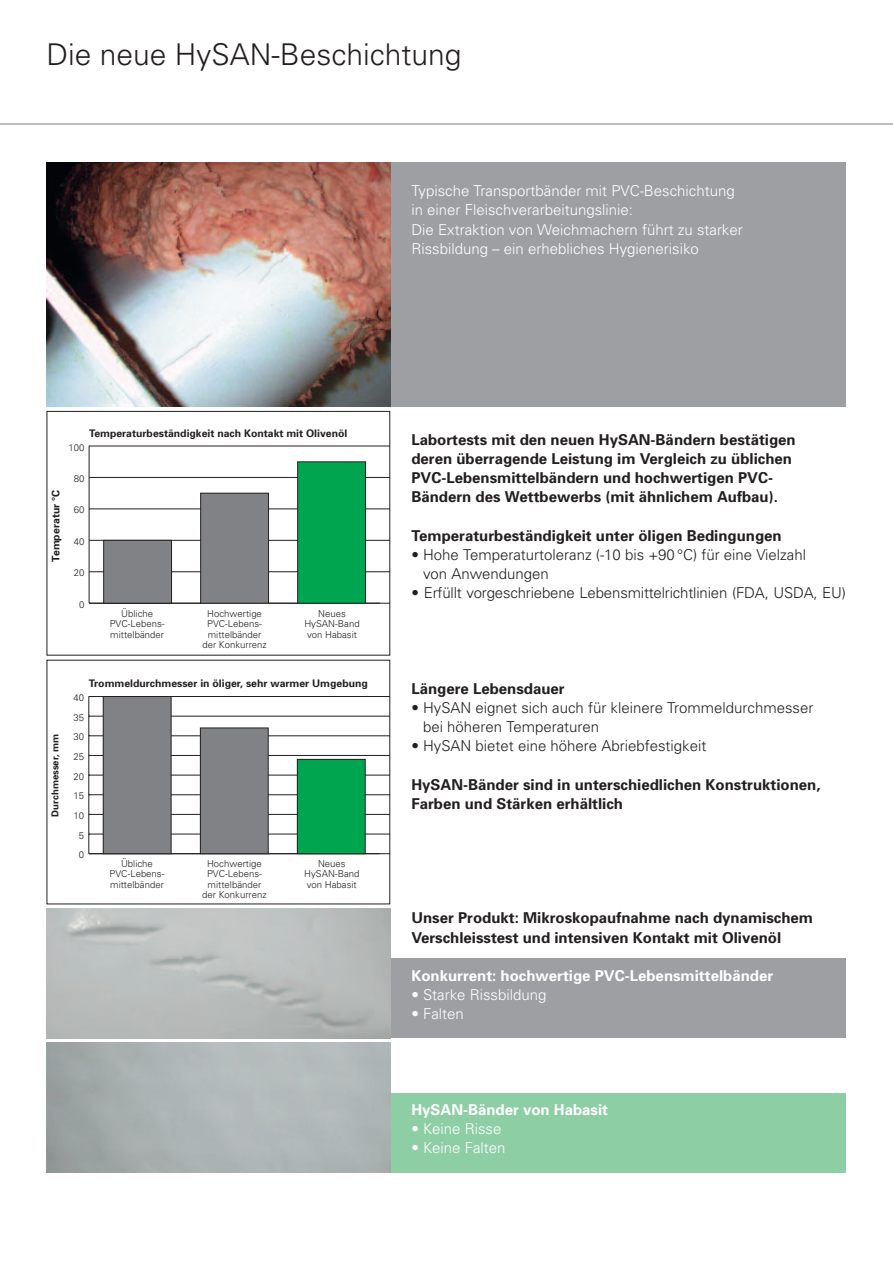
<style>
.page{position:relative;width:893px;height:1263px;background:#fff}
.page>*{position:absolute;margin:0;border:0;box-sizing:border-box;transform-origin:0 0}
.t1{font:300 30px "Univers";color:#231f20}
.t2{font:700 15px/19.2px "Univers";color:#231f20}
.t3{font:300 15px/19.2px "Univers";color:#231f20}
.t4{font:300 15px/19.2px "Univers";color:#fff}
.t5{font:700 15px "Univers";color:#fff}
.t6{font:700 10.5px "Univers";color:#231f20}
.t7{font:300 9.6px/10.5px "Univers";color:#231f20;text-align:center}
.t8{font:700 9.6px "Univers";color:#231f20}
</style>
<div class="page">
<div style="left:382px;top:1093px;width:464px;height:79px;background:#8dcea5"></div>
<div style="left:382px;top:959px;width:464px;height:79px;background:#9d9fa2"></div>
<div style="left:356px;top:162px;width:490px;height:245px;background:#9d9fa2"></div>
<hr style="left:0;top:123px;width:893px;height:2px;background:#a8a9ad">
<img style="left:47px;top:162px;width:343px;height:245px">
<hr style="left:89px;top:446px;width:1px;height:157px;background:#231f20">
<hr style="left:89px;top:603px;width:301px;height:1px;background:#231f20">
<hr style="left:89px;top:571px;width:301px;height:1px;background:#231f20">
<hr style="left:89px;top:540px;width:301px;height:1px;background:#231f20">
<hr style="left:89px;top:509px;width:301px;height:1px;background:#231f20">
<hr style="left:89px;top:477px;width:301px;height:1px;background:#231f20">
<hr style="left:89px;top:446px;width:301px;height:1px;background:#231f20">
<div style="left:298px;top:462px;width:68px;height:141px;background:#00a54f"></div>
<div style="left:297px;top:462px;width:69px;height:141px;border:1px solid #231f20"></div>
<div style="left:201px;top:493px;width:68px;height:110px;background:#808285"></div>
<div style="left:200px;top:493px;width:69px;height:110px;border:1px solid #231f20"></div>
<div style="left:104px;top:540px;width:68px;height:63px;background:#808285"></div>
<div style="left:103px;top:540px;width:69px;height:63px;border:1px solid #231f20"></div>
<div style="left:47px;top:411px;width:343px;height:244px;border:1px solid #231f20"></div>
<hr style="left:89px;top:696px;width:1px;height:158px;background:#231f20">
<hr style="left:89px;top:853px;width:301px;height:1px;background:#231f20">
<hr style="left:89px;top:834px;width:301px;height:1px;background:#231f20">
<hr style="left:89px;top:814px;width:301px;height:1px;background:#231f20">
<hr style="left:89px;top:794px;width:301px;height:1px;background:#231f20">
<hr style="left:89px;top:775px;width:301px;height:1px;background:#231f20">
<hr style="left:89px;top:755px;width:301px;height:1px;background:#231f20">
<hr style="left:89px;top:735px;width:301px;height:1px;background:#231f20">
<hr style="left:89px;top:716px;width:301px;height:1px;background:#231f20">
<hr style="left:89px;top:696px;width:301px;height:1px;background:#231f20">
<div style="left:297px;top:759px;width:68px;height:95px;background:#00a54f"></div>
<div style="left:297px;top:759px;width:68px;height:95px;border:1px solid #231f20"></div>
<div style="left:200px;top:728px;width:68px;height:126px;background:#808285"></div>
<div style="left:200px;top:728px;width:68px;height:126px;border:1px solid #231f20"></div>
<div style="left:103px;top:696px;width:68px;height:158px;background:#808285"></div>
<div style="left:103px;top:696px;width:68px;height:158px;border:1px solid #231f20"></div>
<img style="left:47px;top:908px;width:343px;height:130px">
<img style="left:47px;top:1042px;width:343px;height:130px">
<h1 class="t1" style="left:47px;top:43px;width:417px">Die neue HySAN-Beschichtung</h1>
<p class="t4" style="left:411px;top:183px;width:333px">Typische Transportbänder mit PVC-Beschichtung in einer Fleischverarbeitungslinie:<br>Die Extraktion von Weichmachern führt zu starker Rissbildung – ein erhebliches Hygienerisiko</p>
<p class="t6" style="left:89px;top:430px;width:260px">Temperaturbeständigkeit nach Kontakt mit Olivenöl</p>
<p class="t7" style="left:69px;top:443px;width:17px">100</p>
<p class="t6" style="left:52px;top:562px;width:73px;rotate:-90deg">Temperatur °C</p>
<p class="t7" style="left:74px;top:474px;width:12px">80</p>
<p class="t7" style="left:74px;top:506px;width:12px">60</p>
<p class="t7" style="left:74px;top:537px;width:12px">40</p>
<p class="t7" style="left:74px;top:569px;width:12px">20</p>
<p class="t7" style="left:79px;top:600px;width:7px">0</p>
<p class="t7" style="left:110px;top:609px;width:56px">Übliche<br>PVC-Lebens&shy;mittelbänder</p>
<p class="t7" style="left:304px;top:609px;width:57px">Neues<br>HySAN-Band von Habasit</p>
<p class="t7" style="left:202px;top:609px;width:66px">Hochwertige<br>PVC-Lebens&shy;mittelbänder der Konkurrenz</p>
<p class="t8" style="left:52px;top:816px;width:84px;rotate:-90deg">Durchmesser, mm</p>
<p class="t6" style="left:89px;top:679px;width:281px">Trommeldurchmesser in öliger, sehr warmer Umgebung</p>
<p class="t7" style="left:74px;top:693px;width:12px">40</p>
<p class="t7" style="left:74px;top:713px;width:12px">35</p>
<p class="t7" style="left:74px;top:733px;width:12px">30</p>
<p class="t7" style="left:74px;top:752px;width:12px">25</p>
<p class="t7" style="left:74px;top:772px;width:12px">20</p>
<p class="t7" style="left:74px;top:791px;width:12px">15</p>
<p class="t7" style="left:74px;top:811px;width:12px">10</p>
<p class="t7" style="left:79px;top:831px;width:7px">5</p>
<p class="t7" style="left:79px;top:850px;width:7px">0</p>
<p class="t7" style="left:110px;top:859px;width:56px">Übliche<br>PVC-Lebens&shy;mittelbänder</p>
<p class="t7" style="left:304px;top:859px;width:57px">Neues<br>HySAN-Band von Habasit</p>
<p class="t7" style="left:202px;top:859px;width:66px">Hochwertige<br>PVC-Lebens&shy;mittelbänder der Konkurrenz</p>
<p class="t2" style="left:411px;top:431px;width:386px">Labortests mit den neuen HySAN-Bändern bestätigen deren überragende Leistung im Vergleich zu üblichen PVC-Lebensmittelbändern und hochwertigen PVC-Bändern des Wettbewerbs (mit ähnlichem Aufbau).</p>
<p class="t2" style="left:411px;top:527px;width:372px">Temperaturbeständigkeit unter öligen Bedingungen</p>
<p class="t3" style="left:423px;top:546px;width:385px;text-indent:-12px">• Hohe Temperaturtoleranz (-10 bis +90 °C) für eine Vielzahl von Anwendungen</p>
<p class="t3" style="left:411px;top:585px;width:436px">• Erfüllt vorgeschriebene Lebensmittelrichtlinien (FDA, USDA, EU)</p>
<p class="t2" style="left:411px;top:680px;width:155px">Längere Lebensdauer</p>
<p class="t3" style="left:423px;top:699px;width:392px;text-indent:-12px">• HySAN eignet sich auch für kleinere Trommeldurchmesser bei höheren Temperaturen</p>
<p class="t3" style="left:411px;top:738px;width:297px">• HySAN bietet eine höhere Abriebfestigkeit</p>
<p class="t2" style="left:411px;top:776px;width:411px">HySAN-Bänder sind in unterschiedlichen Konstruktionen,<br>Farben und Stärken erhältlich</p>
<p class="t2" style="left:411px;top:910px;width:403px">Unser Produkt: Mikroskopaufnahme nach dynamischem<br>Verschleisstest und intensiven Kontakt mit Olivenöl</p>
<p class="t5" style="left:411px;top:970px;width:363px">Konkurrent: hochwertige PVC-Lebensmittelbänder</p>
<p class="t4" style="left:411px;top:986px;width:137px">• Starke Rissbildung</p>
<p class="t4" style="left:411px;top:1005px;width:54px">• Falten</p>
<p class="t5" style="left:411px;top:1104px;width:198px">HySAN-Bänder von Habasit</p>
<p class="t4" style="left:411px;top:1120px;width:92px">• Keine Risse</p>
<p class="t4" style="left:411px;top:1139px;width:96px">• Keine Falten</p>
</div>
